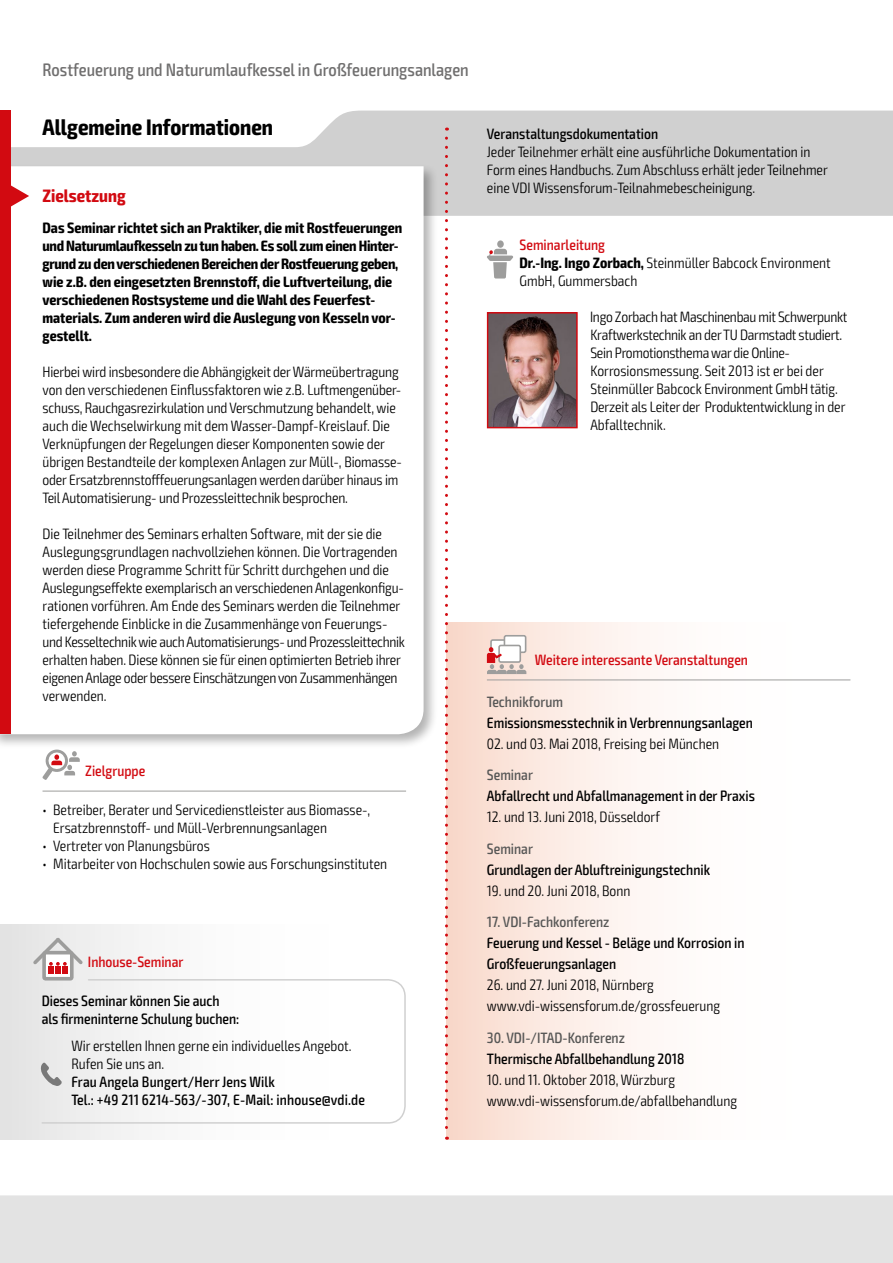
<style>
.page{position:relative;width:893px;height:1263px;background:#fff}
.page>*{position:absolute;margin:0;border:0;box-sizing:border-box;transform-origin:0 0}
.t1{font:700 condensed 22.5px "Exo 2";color:#000}
.t2{font:500 condensed 18px "Exo 2";color:#706f6f}
.t3{font:700 condensed 18px "Exo 2";color:#d20a11}
.t4{font:300 condensed 15px/18px "Exo 2";color:#000}
.t5{font:500 condensed 15px/18px "Exo 2";color:#000}
.t6{font:700 condensed 15px/18px "Exo 2";color:#000}
.t7{font:500 condensed 15px "Exo 2";color:#575756}
.t8{font:500 condensed 15px "Exo 2";color:#d20a11}
.s1{font-weight:500;color:#d20a11}
.s2{font-weight:700}
</style>
<div class="page">
<div style="left:446px;top:622px;width:404px;height:517px;background:linear-gradient(to right,#fadfd4,#fff)"></div>
<hr style="left:487px;top:679px;width:363px;height:1px;background:#9d9d9c">
<div style="left:491px;top:640px;width:21px;height:17px;background:#fff;border-radius:2px"></div>
<div style="left:490px;top:639px;width:23px;height:18px;border:2px solid #9d9d9c;border-radius:2px"></div>
<div style="left:504px;top:636px;width:22px;height:16px;background:#fff;border-radius:2px"></div>
<div style="left:504px;top:635px;width:22px;height:18px;border:2px solid #9d9d9c;border-radius:2px"></div>
<div style="left:498px;top:645px;width:23px;height:18px;border:2px solid #9d9d9c;border-radius:2px"></div>
<svg style="left:487px;top:647px;width:39px;height:27px"></svg>
<svg style="left:11px;top:111px;width:881px;height:105px;fill:#d0d0d0"></svg>
<div style="left:0;top:163px;width:439px;height:586px;background:#000;opacity:.3"></div>
<svg style="left:11px;top:166px;width:413px;height:568px"></svg>
<svg style="left:11px;top:185px;width:18px;height:22px"></svg>
<hr style="left:43px;top:791px;width:363px;height:1px;background:#9d9d9c">
<svg style="left:42px;top:748px;width:38px;height:32px"></svg>
<div style="left:497px;top:240px;width:7px;height:8px;background:#9d9d9c;border-radius:50%"></div>
<svg style="left:487px;top:249px;width:26px;height:29px"></svg>
<img style="left:490px;top:315px;width:85px;height:110px">
<div style="left:487px;top:312px;width:91px;height:116px;border:2px solid #d20a11"></div>
<svg style="left:892px;top:111px;width:1px;height:105px"></svg>
<div style="left:0;top:1195px;width:893px;height:68px;background:#e3e3e3"></div>
<svg style="left:445px;top:138px;width:3px;height:1002px"></svg>
<div style="left:0;top:111px;width:11px;height:623px;background:#d20a11"></div>
<div style="left:0;top:924px;width:406px;height:216px;background:linear-gradient(to right,#e8e8e8,#fff)"></div>
<div style="left:44px;top:953px;width:28px;height:26px;background:#fff;border-radius:2px"></div>
<div style="left:42px;top:951px;width:32px;height:29px;border:4px solid #9d9d9c;border-radius:2px"></div>
<svg style="left:30px;top:934px;width:56px;height:40px;background:#dbcbcc"></svg>
<svg style="left:41px;top:978px;width:365px;height:146px"></svg>
<svg style="left:41px;top:1063px;width:21px;height:23px"></svg>
<p class="t2" style="left:43px;top:59px;width:428px">Rostfeuerung und Naturumlaufkessel in Großfeuerungsanlagen</p>
<h1 class="t1" style="left:43px;top:113px;width:232px">Allgemeine Informationen</h1>
<p class="t3" style="left:43px;top:185px;width:85px">Zielsetzung</p>
<p class="t6" style="left:43px;top:219px;width:361px">Das Seminar richtet sich an Praktiker, die mit Rostfeuerungen und Naturumlaufkesseln zu tun haben. Es soll zum einen Hinter&shy;grund zu den verschiedenen Bereichen der Rostfeuerung geben, wie z.B. den eingesetzten Brennstoff, die Luftverteilung, die verschiedenen Rostsysteme und die Wahl des Feuerfest&shy;materials. Zum anderen wird die Auslegung von Kesseln vor&shy;gestellt.</p>
<p class="t4" style="left:43px;top:363px;width:361px">Hierbei wird insbesondere die Abhängigkeit der Wärmeübertragung von den verschiedenen Einflussfaktoren wie z.B. Luftmengenüber&shy;schuss, Rauchgasrezirkulation und Verschmutzung behandelt, wie auch die Wechselwirkung mit dem Wasser-Dampf-Kreislauf. Die Verknüpfungen der Regelungen dieser Komponenten sowie der übrigen Bestandteile der komplexen Anlagen zur Müll-, Biomasse&shy;oder Ersatzbrennstofffeuerungsanlagen werden darüber hinaus im Teil Automatisierung- und Prozessleittechnik besprochen.</p>
<p class="t4" style="left:43px;top:525px;width:364px">Die Teilnehmer des Seminars erhalten Software, mit der sie die Auslegungsgrundlagen nachvollziehen können. Die Vortragenden werden diese Programme Schritt für Schritt durchgehen und die Auslegungseffekte exemplarisch an verschiedenen Anlagenkonfigu&shy;rationen vorführen. Am Ende des Seminars werden die Teilnehmer tiefergehende Einblicke in die Zusammenhänge von Feuerungs&shy;und Kesseltechnik wie auch Automatisierungs- und Prozessleittechnik erhalten haben. Diese können sie für einen optimierten Betrieb ihrer eigenen Anlage oder bessere Einschätzungen von Zusammenhängen verwenden.</p>
<p class="t8" style="left:85px;top:761px;width:62px">Zielgruppe</p>
<p class="t4" style="left:53px;top:801px;width:319px;text-indent:-11px">• Betreiber, Berater und Servicedienstleister aus Biomasse-,<br>Ersatzbrennstoff- und Müll-Verbrennungsanlagen</p>
<p class="t4" style="left:43px;top:837px;width:169px">• Vertreter von Planungsbüros</p>
<p class="t4" style="left:43px;top:855px;width:346px">• Mitarbeiter von Hochschulen sowie aus Forschungsinstituten</p>
<p class="t8" style="left:88px;top:953px;width:97px">Inhouse-Seminar</p>
<p class="t5" style="left:42px;top:992px;width:199px">Dieses Seminar können Sie auch als firmeninterne Schulung buchen:</p>
<p class="t4" style="left:71px;top:1037px;width:281px">Wir erstellen Ihnen gerne ein individuelles Angebot.<br>Rufen Sie uns an.</p>
<p class="t5" style="left:71px;top:1073px;width:295px">Frau Angela Bungert/Herr Jens Wilk<br>Tel.: +49 211 6214-563/-307, E-Mail: inhouse@vdi.de</p>
<p class="t5" style="left:487px;top:125px;width:173px">Veranstaltungsdokumentation</p>
<p class="t4" style="left:487px;top:143px;width:342px">Jeder Teilnehmer erhält eine ausführliche Dokumentation in<br>Form eines Handbuchs. Zum Abschluss erhält jeder Teilnehmer eine VDI Wissensforum-Teilnahmebescheinigung.</p>
<p class="t4" style="left:519px;top:236px;width:313px"><span class="s1">Seminarleitung<br></span><span class="s2">Dr.-Ing. Ingo Zorbach,</span> Steinmüller Babcock Environment<br>GmbH, Gummersbach</p>
<p class="t4" style="left:590px;top:308px;width:259px">Ingo Zorbach hat Maschinenbau mit Schwerpunkt Kraftwerkstechnik an der TU Darmstadt studiert.<br>Sein Promotionsthema war die Online-Korrosionsmessung. Seit 2013 ist er bei der Steinmüller Babcock Environment GmbH tätig.<br>Derzeit als Leiter der Produktentwicklung in der Abfalltechnik.</p>
<p class="t8" style="left:535px;top:650px;width:215px">Weitere interessante Veranstaltungen</p>
<p class="t7" style="left:487px;top:692px;width:78px">Technikforum</p>
<p class="t5" style="left:487px;top:713px;width:268px">Emissionsmesstechnik in Verbrennungsanlagen</p>
<p class="t4" style="left:487px;top:734px;width:234px">02. und 03. Mai 2018, Freising bei München</p>
<p class="t7" style="left:487px;top:766px;width:48px">Seminar</p>
<p class="t5" style="left:487px;top:787px;width:270px">Abfallrecht und Abfallmanagement in der Praxis</p>
<p class="t4" style="left:487px;top:808px;width:175px">12. und 13. Juni 2018, Düsseldorf</p>
<p class="t7" style="left:487px;top:839px;width:48px">Seminar</p>
<p class="t5" style="left:487px;top:860px;width:225px">Grundlagen der Abluftreinigungstechnik</p>
<p class="t4" style="left:487px;top:881px;width:145px">19. und 20. Juni 2018, Bonn</p>
<p class="t7" style="left:487px;top:913px;width:124px">17. VDI-Fachkonferenz</p>
<p class="t5" style="left:487px;top:932px;width:259px;line-height:21px">Feuerung und Kessel - Beläge und Korrosion in<br>Großfeuerungsanlagen</p>
<p class="t4" style="left:487px;top:974px;width:235px;line-height:21px">26. und 27. Juni 2018, Nürnberg www.vdi-wissensforum.de/grossfeuerung</p>
<p class="t7" style="left:487px;top:1028px;width:140px">30. VDI-/ITAD-Konferenz</p>
<p class="t5" style="left:487px;top:1049px;width:199px">Thermische Abfallbehandlung 2018</p>
<p class="t4" style="left:487px;top:1069px;width:252px;line-height:21px">10. und 11. Oktober 2018, Würzburg www.vdi-wissensforum.de/abfallbehandlung</p>
</div>
